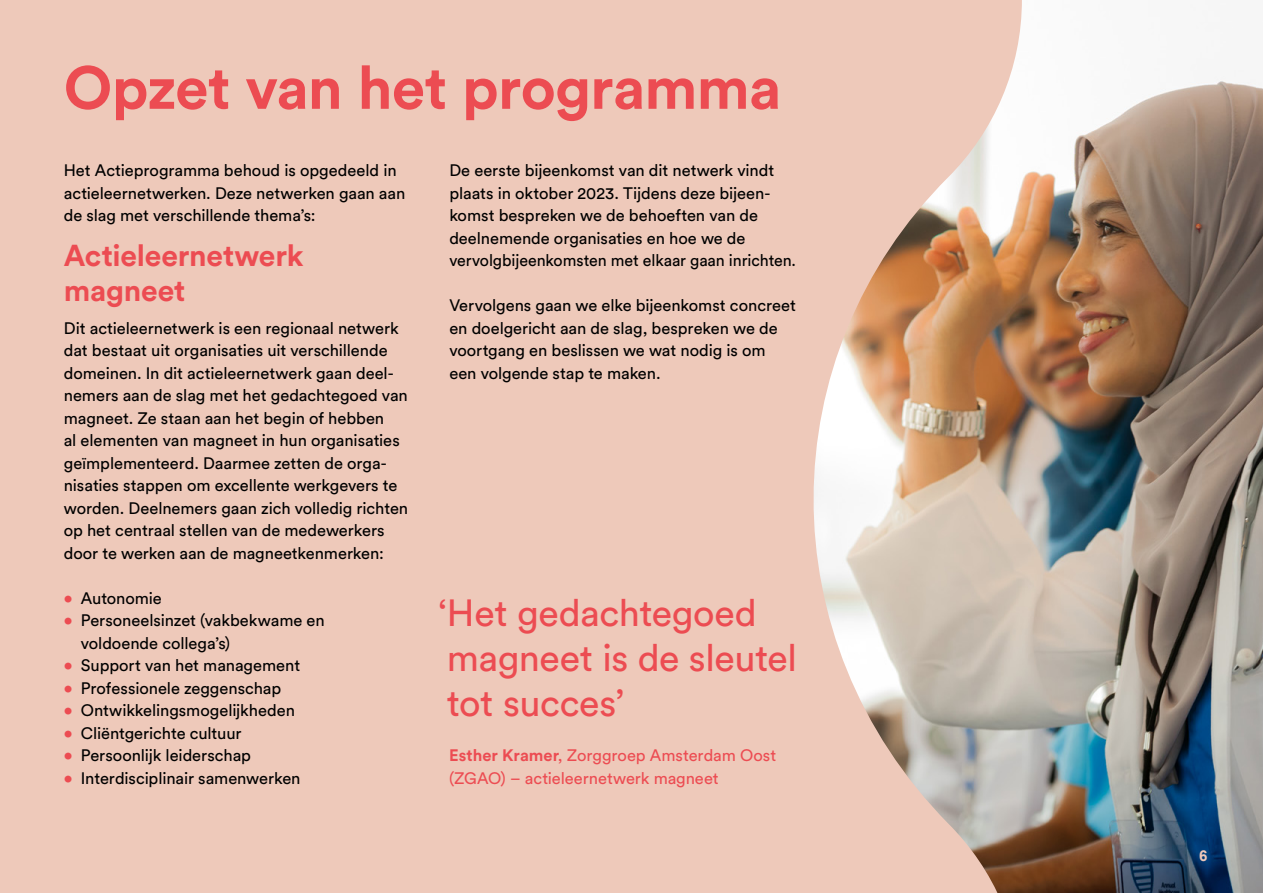
<style>
.page{position:relative;width:1263px;height:893px;background:#fff}
.page>*{position:absolute;margin:0;border:0;box-sizing:border-box;transform-origin:0 0}
.Hoofdstuk_titel{font:700 60px "Circular Std";letter-spacing:-.01em;color:#ec4c52}
.Quote_programmaboekj{font:37.5px/45px "Circular Std";letter-spacing:-.01em;color:#ec4c52}
.Head_H1_18_copy{font:700 30px/34.5px "Circular Std";letter-spacing:-.005em;color:#ec4c52}
.Body_PROGRAMMABOEK{font:16.5px/22.5px "Circular Std";letter-spacing:-.005em;color:#000}
.Body_PROGRAMMABOEK-2{font:16.5px/22.5px "Circular Std";color:#ec4c52}
.Page_numbering{font:700 15px "Arial";color:#eec9ba}
.s1{font-weight:700;color:#ec4c52}
.s2{font-weight:700}
</style>
<div class="page">
<img style="left:1022px;top:76px;width:241px;height:817px">
<svg style="left:756px;top:0;width:266px;height:893px;background:#dec0af"></svg>
<div style="left:0;top:0;width:756px;height:893px;background:#eec9ba"></div>
<p class="Hoofdstuk_titel" style="left:64px;top:49px;width:719px">Opzet van het programma</p>
<p class="Body_PROGRAMMABOEK" style="left:64px;top:159px;width:343px">Het Actieprogramma behoud is opgedeeld in actieleernetwerken. Deze netwerken gaan aan de slag met verschillende thema’s:</p>
<h1 class="Head_H1_18_copy" style="left:64px;top:238px;width:241px">Actieleernetwerk magneet</h1>
<p class="Body_PROGRAMMABOEK" style="left:64px;top:317px;width:346px">Dit actieleernetwerk is een regionaal netwerk dat bestaat uit organisaties uit verschillende domeinen. In dit actieleernetwerk gaan deel&shy;nemers aan de slag met het gedachtegoed van magneet. Ze staan aan het begin of hebben<br>al elementen van magneet in hun organisaties geïmplementeerd. Daarmee zetten de orga&shy;nisaties stappen om excellente werkgevers te worden. Deelnemers gaan zich volledig richten op het centraal stellen van de medewerkers door te werken aan de magneetkenmerken:</p>
<p class="Body_PROGRAMMABOEK" style="left:64px;top:587px;width:100px"><span class="s1">•</span> Autonomie</p>
<p class="Body_PROGRAMMABOEK" style="left:81px;top:609px;width:245px;text-indent:-17px"><span class="s1">•</span> Personeelsinzet (vakbekwame en voldoende collega’s)</p>
<p class="Body_PROGRAMMABOEK" style="left:64px;top:654px;width:238px"><span class="s1">•</span> Support van het management</p>
<p class="Body_PROGRAMMABOEK" style="left:64px;top:677px;width:219px"><span class="s1">•</span> Professionele zeggenschap</p>
<p class="Body_PROGRAMMABOEK" style="left:64px;top:699px;width:233px"><span class="s1">•</span> Ontwikkelingsmogelijkheden</p>
<p class="Body_PROGRAMMABOEK" style="left:64px;top:722px;width:179px"><span class="s1">•</span> Cliëntgerichte cultuur</p>
<p class="Body_PROGRAMMABOEK" style="left:64px;top:744px;width:189px"><span class="s1">•</span> Persoonlijk leiderschap</p>
<p class="Body_PROGRAMMABOEK" style="left:64px;top:767px;width:238px"><span class="s1">•</span> Interdisciplinair samenwerken</p>
<p class="Body_PROGRAMMABOEK" style="left:449px;top:159px;width:348px">De eerste bijeenkomst van dit netwerk vindt plaats in oktober 2023. Tijdens deze bijeen&shy;komst bespreken we de behoeften van de deelnemende organisaties en hoe we de vervolgbijeenkomsten met elkaar gaan inrichten.</p>
<p class="Body_PROGRAMMABOEK" style="left:449px;top:294px;width:348px">Vervolgens gaan we elke bijeenkomst concreet en doelgericht aan de slag, bespreken we de voortgang en beslissen we wat nodig is om een volgende stap te maken.</p>
<p class="Quote_programmaboekj" style="left:439px;top:590px;width:360px">‘Het gedachtegoed magneet is de sleutel tot succes’</p>
<p class="Body_PROGRAMMABOEK-2" style="left:449px;top:744px;width:328px"><span class="s2">Esther Kramer</span>, Zorggroep Amsterdam Oost (ZGAO) – actieleernetwerk magneet</p>
<p class="Page_numbering" style="left:1199px;top:846px;width:10px">6</p>
</div>
